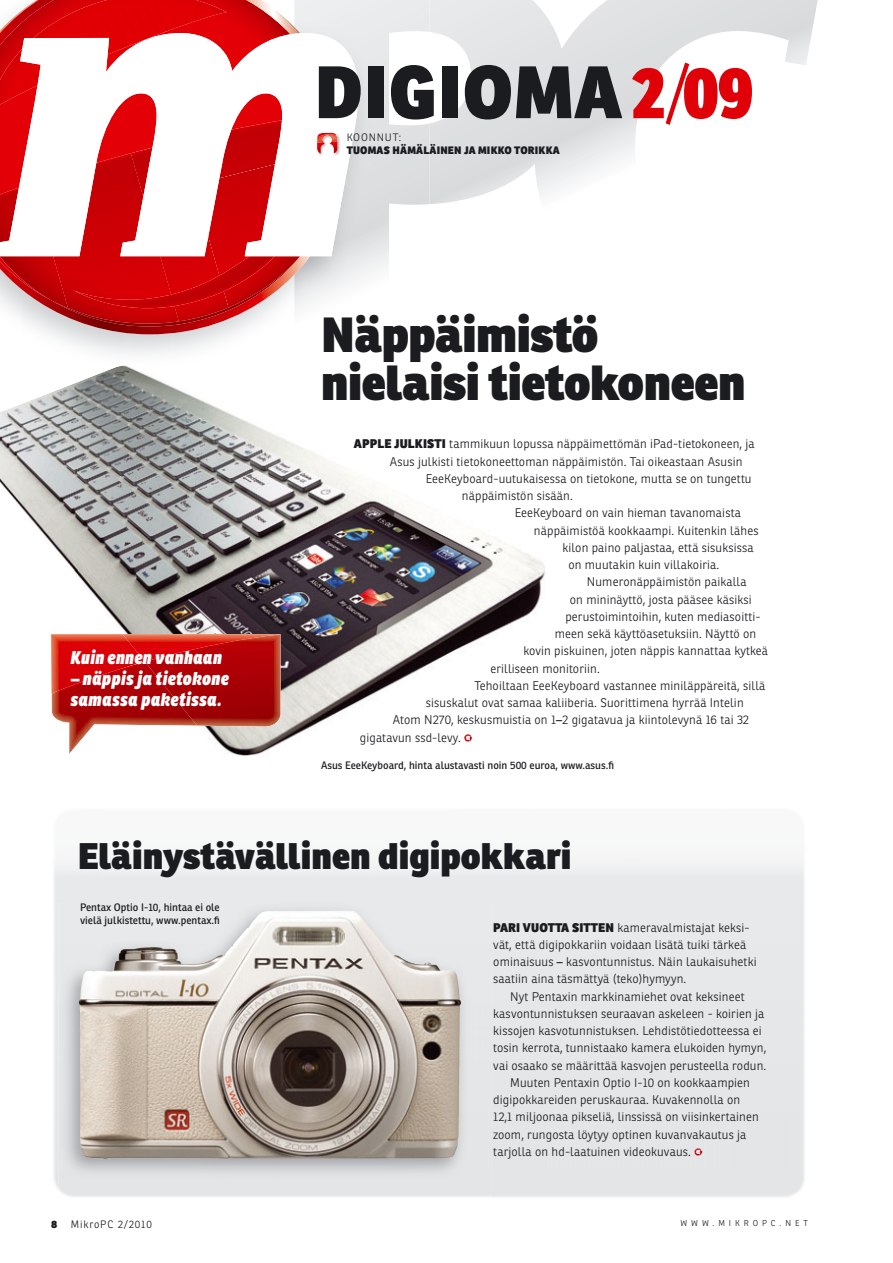
<style>
.page{position:relative;width:893px;height:1263px;background:#fff}
.page>*{position:absolute;margin:0;border:0;box-sizing:border-box;transform-origin:0 0}
.t1{font:800 72px "Ronnia";letter-spacing:.015em;color:#1b1c20}
.t2{font:800 48px/48px "Ronnia";letter-spacing:-.01em;color:#1b1c20}
.t3{font:800 36px "Ronnia";color:#1b1c20}
.t4{font:italic 800 18px/21px "Ronnia Cond";letter-spacing:.02em;color:#fff}
.t5{font:300 12.15px/17.2px "Ronnia";letter-spacing:.01em;color:#1b1c20}
.t6{font:10.5px/13.5px "Ronnia";color:#1b1c20}
.t7{font:800 10.5px "Ronnia";letter-spacing:.02em;color:#1b1c20}
.t8{font:300 10.5px "Ronnia";letter-spacing:.08em;color:#1b1c20}
.t9{font:300 8.25px "Ronnia";letter-spacing:.48em;color:#1b1c20}
.s1{font-family:"Ronnia Cond";color:#df0008}
.s2{font-family:"Ronnia Cond";font-weight:300;color:#df0008}
.s3{font-style:normal}
.s4{font-weight:800}
.s5{font-weight:400}
</style>
<div class="page">
<svg style="left:429px;top:0;width:389px;height:204px"></svg>
<img style="left:123px;top:334px;width:52px;height:26px">
<svg style="left:21px;top:0;width:289px;height:334px"></svg>
<img style="left:31px;top:300px;width:125px;height:24px">
<img style="left:0;top:300px;width:68px;height:21px">
<img style="left:232px;top:300px;width:68px;height:18px">
<img style="left:156px;top:308px;width:76px;height:16px">
<svg style="left:0;top:256px;width:300px;height:44px;background:#cb4142"></svg>
<img style="left:73px;top:256px;width:202px;height:52px">
<svg style="left:227px;top:0;width:71px;height:33px"></svg>
<img style="left:0;top:0;width:227px;height:33px">
<svg style="left:0;top:33px;width:358px;height:223px"></svg>
<svg style="left:694px;top:1148px;width:9px;height:8px"></svg>
<img style="left:316px;top:132px;width:28px;height:29px">
<svg style="left:317px;top:133px;width:20px;height:20px"></svg>
<img style="left:317px;top:134px;width:20px;height:9px">
<img style="left:0;top:365px;width:545px;height:391px">
<img style="left:51px;top:634px;width:71px;height:28px">
<img style="left:122px;top:634px;width:23px;height:28px">
<img style="left:51px;top:662px;width:146px;height:92px">
<img style="left:145px;top:634px;width:136px;height:93px">
<img style="left:58px;top:902px;width:434px;height:296px">
<img style="left:365px;top:920px;width:96px;height:127px">
<h1 class="t1" style="left:315px;top:66px;width:441px">DIGIOMA<span class="s1">2</span><span class="s2">/</span><span class="s1">09</span></h1>
<p class="t8" style="left:347px;top:134px;width:56px">KOONNUT:</p>
<p class="t7" style="left:347px;top:146px;width:215px">TUOMAS HÄMÄLÄINEN JA MIKKO TORIKKA</p>
<h3 class="t4" style="left:71px;top:649px;width:153px">Kuin ennen vanhaan</h3>
<h3 class="t4" style="left:71px;top:670px;width:160px"><span class="s3">–</span> näppis ja tietokone samassa paketissa.</h3>
<h2 class="t2" style="left:321px;top:316px;width:426px">Näppäimistö nielaisi tietokoneen</h2>
<p class="t5" style="left:390px;top:437px;width:366px;text-indent:-36px"><span class="s4">APPLE JULKISTI</span> tammikuun lopussa näppäimettömän iPad-tietokoneen, ja<br>Asus julkisti tietokoneettoman näppäimistön. Tai oikeastaan Asusin</p>
<p class="t5" style="left:426px;top:471px;width:327px">EeeKeyboard-uutukaisessa on tietokone, mutta se on tungettu</p>
<p class="t5" style="left:462px;top:488px;width:112px">näppäimistön sisään.</p>
<p class="t5" style="left:515px;top:506px;width:228px">EeeKeyboard on vain hieman tavanomaista</p>
<p class="t5" style="left:534px;top:523px;width:226px">näppäimistöä kookkaampi. Kuitenkin lähes</p>
<p class="t5" style="left:562px;top:540px;width:193px">kilon paino paljastaa, että sisuksissa</p>
<p class="t5" style="left:568px;top:557px;width:152px">on muutakin kuin villakoiria.</p>
<p class="t5" style="left:587px;top:575px;width:161px">Numeronäppäimistön paikalla</p>
<p class="t5" style="left:570px;top:592px;width:183px">on mininäyttö, josta pääsee käsiksi</p>
<p class="t5" style="left:565px;top:609px;width:197px">perustoimintoihin, kuten mediasoitti-</p>
<p class="t5" style="left:555px;top:626px;width:203px">meen sekä käyttöasetuksiin. Näyttö on</p>
<p class="t5" style="left:523px;top:644px;width:246px">kovin piskuinen, joten näppis kannattaa kytkeä</p>
<p class="t5" style="left:490px;top:661px;width:111px">erilliseen monitoriin.</p>
<p class="t5" style="left:474px;top:678px;width:293px">Tehoiltaan EeeKeyboard vastannee miniläppäreitä, sillä</p>
<p class="t5" style="left:426px;top:695px;width:319px">sisuskalut ovat samaa kaliiberia. Suorittimena hyrrää Intelin</p>
<p class="t5" style="left:393px;top:713px;width:358px">Atom N270, keskusmuistia on 1<span class="s5">–</span>2 gigatavua ja kiintolevynä 16 tai 32</p>
<p class="t5" style="left:360px;top:730px;width:102px">gigatavun ssd-levy.</p>
<p class="t6" style="left:321px;top:759px;width:295px">Asus EeeKeyboard, hinta alustavasti noin 500 euroa, www.asus.fi</p>
<h3 class="t3" style="left:78px;top:843px;width:495px">Eläinystävällinen digipokkari</h3>
<p class="t6" style="left:80px;top:901px;width:141px">Pentax Optio I-10, hintaa ei ole vielä julkistettu, www.pentax.fi</p>
<p class="t5" style="left:493px;top:920px;width:265px"><span class="s4">PARI VUOTTA SITTEN</span> kameravalmistajat keksi&shy;vät, että digipokkariin voidaan lisätä tuiki tärkeä ominaisuus <span class="s5">–</span> kasvontunnistus. Näin laukaisuhetki saatiin aina täsmättyä (teko)hymyyn.</p>
<p class="t5" style="left:510px;top:989px;width:236px">Nyt Pentaxin markkinamiehet ovat keksineet</p>
<p class="t5" style="left:493px;top:1006px;width:273px">kasvontunnistuksen seuraavan askeleen - koirien ja</p>
<p class="t5" style="left:493px;top:1023px;width:270px">kissojen kasvotunnistuksen. Lehdistötiedotteessa ei</p>
<p class="t5" style="left:493px;top:1040px;width:275px">tosin kerrota, tunnistaako kamera elukoiden hymyn,</p>
<p class="t5" style="left:493px;top:1058px;width:275px">vai osaako se määrittää kasvojen perusteella rodun.</p>
<p class="t5" style="left:510px;top:1075px;width:241px">Muuten Pentaxin Optio I-10 on kookkaampien</p>
<p class="t5" style="left:493px;top:1092px;width:249px">digipokkareiden peruskauraa. Kuvakennolla on</p>
<p class="t5" style="left:493px;top:1109px;width:267px">12,1 miljoonaa pikseliä, linssissä on viisinkertainen</p>
<p class="t5" style="left:493px;top:1127px;width:255px">zoom, rungosta löytyy optinen kuvanvakautus ja</p>
<p class="t5" style="left:493px;top:1144px;width:199px">tarjolla on hd-laatuinen videokuvaus.</p>
<p class="t7" style="left:51px;top:1220px;width:8px">8</p>
<p class="t8" style="left:71px;top:1220px;width:82px">MikroPC 2/2010</p>
<p class="t9" style="left:680px;top:1220px;width:129px">WWW.MIKROPC.NET</p>
</div>
